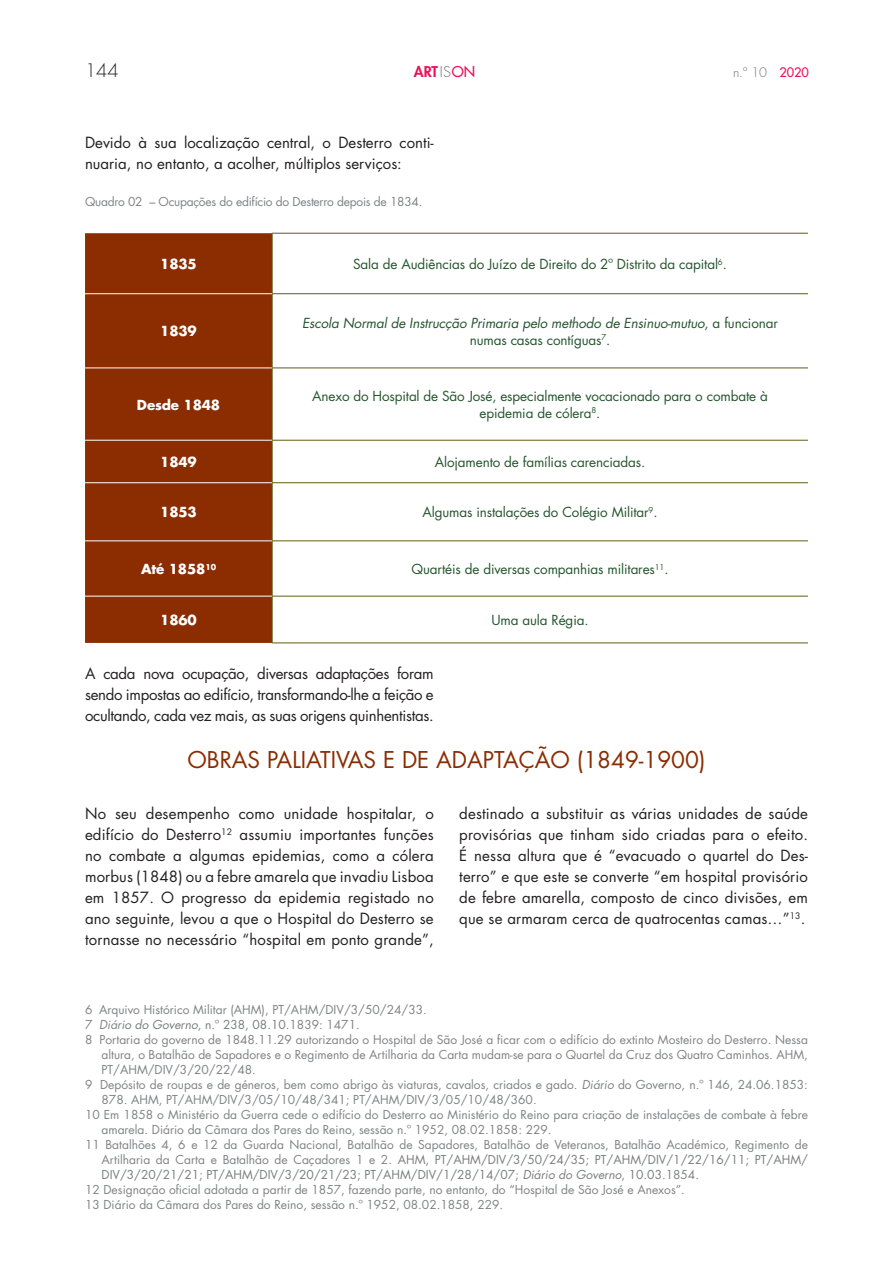
<style>
.page{position:relative;width:893px;height:1263px;background:#fff}
.page>*{position:absolute;margin:0;border:0;box-sizing:border-box;transform-origin:0 0}
.t1{font:22.5px "Futura Std";color:#8b2c01}
.t2{font:300 18px "Futura Std";color:#231f20}
.t3{font:15px/21px "Futura Std";color:#231f20;text-align:justify}
.t4{font:800 14.55px "Futura Std";color:#ee1059}
.t5{font:13.5px/16.5px "Futura Std";letter-spacing:-.01em;color:#25552e;text-align:center}
.t6{font:italic 13.5px/16.5px "Futura Std";letter-spacing:-.01em;color:#25552e;text-align:center}
.t7{font:700 13.5px "Futura Std";letter-spacing:-.01em;color:#fff}
.t8{font:300 12.75px "Futura Std";color:#6c6d70}
.t9{font:12px "Futura Std";color:#808285}
.t10{font:12px "Futura Std";color:#7a7d7e}
.t11{font:12px "Futura Std";letter-spacing:-.02em;color:#808285}
.s1{font-weight:300;color:#6c6d70}
.s2{font-weight:500}
.s3{font-weight:500;color:#ee1059}
.s4{font-style:normal}
.s5{color:#808285}
.s6{font-style:italic;color:#808285}
.s7{font-style:italic}
.s8{color:#7a7d7e}
</style>
<div class="page">
<div style="left:85px;top:233px;width:187px;height:410px;background:#8b2c01"></div>
<hr style="left:272px;top:233px;width:1px;height:60px;background:#615c14">
<hr style="left:272px;top:293px;width:536px;height:1px;background:#615c14">
<hr style="left:272px;top:294px;width:1px;height:74px;background:#615c14">
<hr style="left:272px;top:368px;width:536px;height:1px;background:#615c14">
<hr style="left:272px;top:368px;width:1px;height:72px;background:#615c14">
<hr style="left:272px;top:440px;width:536px;height:1px;background:#615c14">
<hr style="left:272px;top:440px;width:1px;height:42px;background:#615c14">
<hr style="left:272px;top:482px;width:536px;height:1px;background:#615c14">
<hr style="left:272px;top:483px;width:1px;height:58px;background:#615c14">
<hr style="left:272px;top:541px;width:536px;height:1px;background:#615c14">
<hr style="left:272px;top:541px;width:1px;height:55px;background:#615c14">
<hr style="left:272px;top:596px;width:536px;height:1px;background:#615c14">
<hr style="left:272px;top:596px;width:1px;height:47px;background:#615c14">
<hr style="left:85px;top:293px;width:187px;height:1px;background:#fff">
<hr style="left:85px;top:368px;width:187px;height:1px;background:#fff">
<hr style="left:85px;top:440px;width:187px;height:1px;background:#fff">
<hr style="left:85px;top:482px;width:187px;height:1px;background:#fff">
<hr style="left:85px;top:541px;width:187px;height:1px;background:#fff">
<hr style="left:85px;top:596px;width:187px;height:1px;background:#fff">
<hr style="left:272px;top:233px;width:536px;height:1px;background:#615c14">
<hr style="left:272px;top:643px;width:536px;height:1px;background:#615c14">
<h2 class="t2" style="left:85px;top:60px;width:35px">144</h2>
<p class="t4" style="left:414px;top:62px;width:63px">ART <span class="s1">IS</span><span class="s2">ON</span></p>
<p class="t8" style="left:733px;top:64px;width:77px">n.º 10 <span class="s3">2020</span></p>
<p class="t3" style="left:85px;top:133px;width:350px">Devido à sua localização central, o Desterro conti&shy;nuaria, no entanto, a acolher, múltiplos serviços:</p>
<p class="t11" style="left:85px;top:194px;width:339px">Quadro 02 – Ocupações do edifício do Desterro depois de 1834.</p>
<p class="t7" style="left:160px;top:255px;width:38px">1835</p>
<p class="t5" style="left:353px;top:256px;width:375px">Sala de Audiências do Juízo de Direito do 2º Distrito da capital<sup>6</sup>.</p>
<p class="t7" style="left:160px;top:322px;width:38px">1839</p>
<p class="t6" style="left:302px;top:315px;width:477px">Escola Normal de Instrucção Primaria pelo methodo de Ensinuo-mutuo<span class="s4">, a funcionar numas casas contíguas</span><sup>7</sup><span class="s4">.</span></p>
<p class="t7" style="left:137px;top:396px;width:85px">Desde 1848</p>
<p class="t5" style="left:312px;top:388px;width:457px">Anexo do Hospital de São José, especialmente vocacionado para o combate à epidemia de cólera<sup>8</sup>.</p>
<p class="t7" style="left:160px;top:453px;width:38px">1849</p>
<p class="t5" style="left:435px;top:454px;width:212px">Alojamento de famílias carenciadas.</p>
<p class="t7" style="left:160px;top:503px;width:38px">1853</p>
<p class="t5" style="left:422px;top:504px;width:237px">Algumas instalações do Colégio Militar<sup>9</sup>.</p>
<p class="t7" style="left:141px;top:560px;width:76px">Até 1858<sup>10</sup></p>
<p class="t5" style="left:412px;top:561px;width:258px">Quartéis de diversas companhias militares<sup>11</sup>.</p>
<p class="t7" style="left:160px;top:611px;width:38px">1860</p>
<p class="t5" style="left:491px;top:612px;width:99px">Uma aula Régia.</p>
<p class="t3" style="left:85px;top:663px;width:350px">A cada nova ocupação, diversas adaptações foram sendo impostas ao edifício, transformando-lhe a feição e ocultando, cada vez mais, as suas origens quinhentistas.</p>
<h1 class="t1" style="left:188px;top:745px;width:519px">OBRAS PALIATIVAS E DE ADAPTAÇÃO (1849-1900)</h1>
<p class="t3" style="left:85px;top:803px;width:350px">No seu desempenho como unidade hospitalar, o edifício do Desterro<sup>12</sup> assumiu importantes funções no combate a algumas epidemias, como a cólera morbus (1848) ou a febre amarela que invadiu Lisboa em 1857. O progresso da epidemia registado no ano seguinte, levou a que o Hospital do Desterro se tornasse no necessário “hospital em ponto grande”,</p>
<p class="t3" style="left:459px;top:803px;width:350px">destinado a substituir as várias unidades de saúde provisórias que tinham sido criadas para o efeito.<br>É nessa altura que é “evacuado o quartel do Des&shy;terro” e que este se converte “em hospital provisório de febre amarella, composto de cinco divisões, em que se armaram cerca de quatrocentas camas…”<sup>13</sup>.</p>
<p class="t9" style="left:85px;top:1002px;width:343px">6 Arquivo Histórico Militar (AHM), PT/AHM/DIV/3/50/24/33.</p>
<p class="t10" style="left:85px;top:1017px;width:276px"><span class="s5">7</span> <span class="s6">Diári</span><span class="s7">o do Governo</span>, n.º 238, 08.10.<span class="s5">1839: 1471.</span></p>
<p class="t9" style="left:85px;top:1032px;width:724px">8 Portaria do governo de 1848.11.29 autorizando o Hospital de São José a ficar com o edifício do extinto Mosteiro do Desterro. Nessa</p>
<p class="t9" style="left:102px;top:1047px;width:708px">altura, o Batalhão de Sapadores e o Regimento de Artilharia da Carta mudam-se para o Quartel da Cruz dos Quatro Caminhos. AHM,</p>
<p class="t9" style="left:102px;top:1062px;width:156px">PT/AHM/DIV/3/20/22/48.</p>
<p class="t9" style="left:85px;top:1077px;width:724px">9 Depósito de roupas e de géneros, bem como abrigo às viaturas, cavalos, criados e gado. <span class="s7">Diário</span> do Governo, n.º 146, 24.06.1853:</p>
<p class="t9" style="left:102px;top:1092px;width:437px">878. AHM, PT/AHM/DIV/3/05/10/48/341; PT/AHM/DIV/3/05/10/48/360.</p>
<p class="t9" style="left:85px;top:1107px;width:724px">10 Em 1858 o Ministério da Guerra cede o edifício do Desterro ao Ministério do Reino para criação de instalações de combate à febre</p>
<p class="t9" style="left:102px;top:1122px;width:452px">amarela. Diário da Câmara dos Pares do Reino, sessão n.º 1952, 08.02.1858: 229.</p>
<p class="t9" style="left:85px;top:1137px;width:724px">11 Batalhões 4, 6 e 12 da Guarda Nacional, Batalhão de Sapadores<span class="s8">,</span> Batalhão de Veteranos<span class="s8">,</span> Batalhão Académico, Regimento de</p>
<p class="t10" style="left:102px;top:1152px;width:708px"><span class="s5">Artilharia da Carta e Batalhão de Caçadores 1 e 2</span>. AHM, PT/AHM/DIV/3/50/24/35; PT/AHM/DIV/1/22/16/11; PT/AHM/</p>
<p class="t10" style="left:102px;top:1167px;width:599px">DIV/3/20/21/21; PT/AHM/DIV/3/20/21/23; PT/AHM/DIV/1/28/14/07; <span class="s7">Diário do Governo</span>, 10.03.<span class="s5">1854.</span></p>
<p class="t9" style="left:85px;top:1182px;width:601px">12 Designação oficial adotada a partir de 1857, fazendo parte, no entanto, do “Hospital de São José e Anexos”.</p>
<p class="t9" style="left:85px;top:1197px;width:420px">13 Diário da Câmara dos Pares do Reino, sessão n.º 1952, 08.02.1858, 229.</p>
</div>
